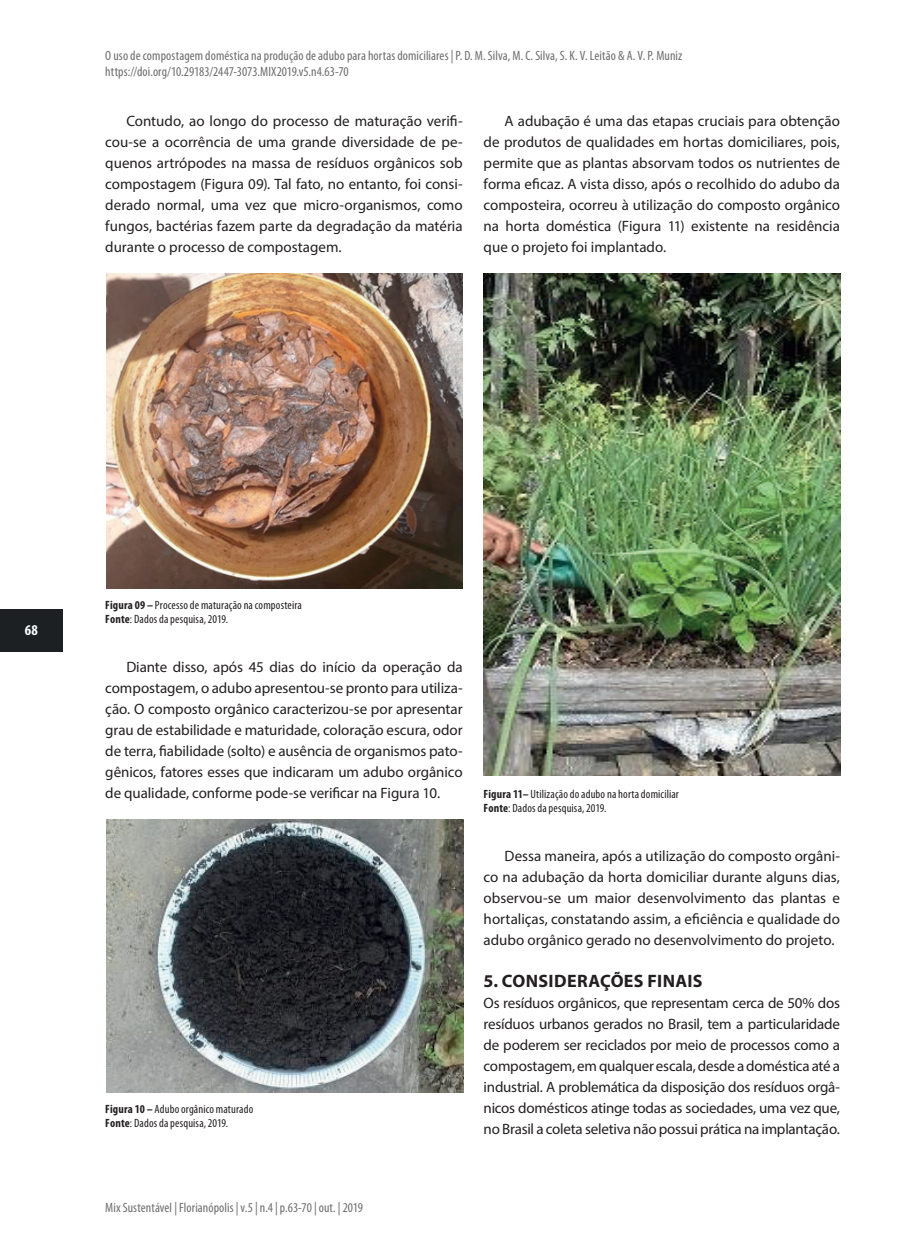
<style>
.page{position:relative;width:903px;height:1260px;background:#fff}
.page>*{position:absolute;margin:0;border:0;box-sizing:border-box;transform-origin:0 0}
.t1{font:700 18px "Myriad Pro";letter-spacing:.02em;color:#231f20}
.t2{font:15px/21px "Myriad Pro";letter-spacing:-.005em;color:#231f20;text-align:justify}
.t3{font:700 condensed 15px "Myriad Pro";color:#fff}
.t4{font:condensed 13.5px/16.5px "Myriad Pro";letter-spacing:.005em;color:#6c6d70}
.t5{font:condensed 12px/14.4px "Myriad Pro";letter-spacing:.01em;color:#231f20}
.s1{font-weight:700}
</style>
<div class="page">
<div style="left:0;top:609px;width:63px;height:43px;background:#1d2023"></div>
<img style="left:106px;top:273px;width:357px;height:315px">
<img style="left:106px;top:819px;width:358px;height:273px">
<img style="left:484px;top:273px;width:356px;height:503px">
<p class="t4" style="left:105px;top:47px;width:579px">O uso de compostagem doméstica na produção de adubo para hortas domiciliares | P. D. M. Silva, M. C. Silva, S. K. V. Leitão &amp; A. V. P. Muniz https://doi.org/10.29183/2447-3073.MIX2019.v5.n4.63-70</p>
<p class="t2" style="left:105px;top:110px;width:359px;text-indent:21px">Contudo, ao longo do processo de maturação verifi&shy;cou-se a ocorrência de uma grande diversidade de pe&shy;quenos artrópodes na massa de resíduos orgânicos sob compostagem (Figura 09). Tal fato, no entanto, foi consi&shy;derado normal, uma vez que micro-organismos, como fungos, bactérias fazem parte da degradação da matéria durante o processo de compostagem.</p>
<p class="t2" style="left:484px;top:110px;width:358px;text-indent:21px">A adubação é uma das etapas cruciais para obtenção de produtos de qualidades em hortas domiciliares, pois, permite que as plantas absorvam todos os nutrientes de forma eficaz. A vista disso, após o recolhido do adubo da composteira, ocorreu à utilização do composto orgânico na horta doméstica (Figura 11) existente na residência que o projeto foi implantado.</p>
<p class="t3" style="left:25px;top:620px;width:14px">68</p>
<p class="t5" style="left:105px;top:598px;width:198px"><span class="s1">Figura 09 –</span> Processo de maturação na composteira<br><span class="s1">Fonte</span>: Dados da pesquisa, 2019.</p>
<p class="t2" style="left:105px;top:656px;width:359px;text-indent:21px">Diante disso, após 45 dias do início da operação da compostagem, o adubo apresentou-se pronto para utiliza&shy;ção. O composto orgânico caracterizou-se por apresentar grau de estabilidade e maturidade, coloração escura, odor de terra, fiabilidade (solto) e ausência de organismos pato&shy;gênicos, fatores esses que indicaram um adubo orgânico de qualidade, conforme pode-se verificar na Figura 10.</p>
<p class="t5" style="left:105px;top:1102px;width:149px"><span class="s1">Figura 10 –</span> Adubo orgânico maturado<br><span class="s1">Fonte</span>: Dados da pesquisa, 2019.</p>
<p class="t5" style="left:484px;top:787px;width:197px"><span class="s1">Figura 11–</span> Utilização do adubo na horta domiciliar<br><span class="s1">Fonte</span>: Dados da pesquisa, 2019.</p>
<p class="t2" style="left:484px;top:845px;width:358px;text-indent:21px">Dessa maneira, após a utilização do composto orgâni&shy;co na adubação da horta domiciliar durante alguns dias, observou-se um maior desenvolvimento das plantas e hortaliças, constatando assim, a eficiência e qualidade do adubo orgânico gerado no desenvolvimento do projeto.</p>
<p class="t1" style="left:484px;top:969px;width:220px">5. CONSIDERAÇÕES FINAIS</p>
<p class="t2" style="left:484px;top:992px;width:358px">Os resíduos orgânicos, que representam cerca de 50% dos resíduos urbanos gerados no Brasil, tem a particularidade de poderem ser reciclados por meio de processos como a compostagem, em qualquer escala, desde a doméstica até a industrial. A problemática da disposição dos resíduos orgâ&shy;nicos domésticos atinge todas as sociedades, uma vez que, no Brasil a coleta seletiva não possui prática na implantação.</p>
<p class="t4" style="left:105px;top:1199px;width:259px">Mix Sustentável | Florianópolis | v.5 | n.4 | p.63-70 | out. | 2019</p>
</div>
